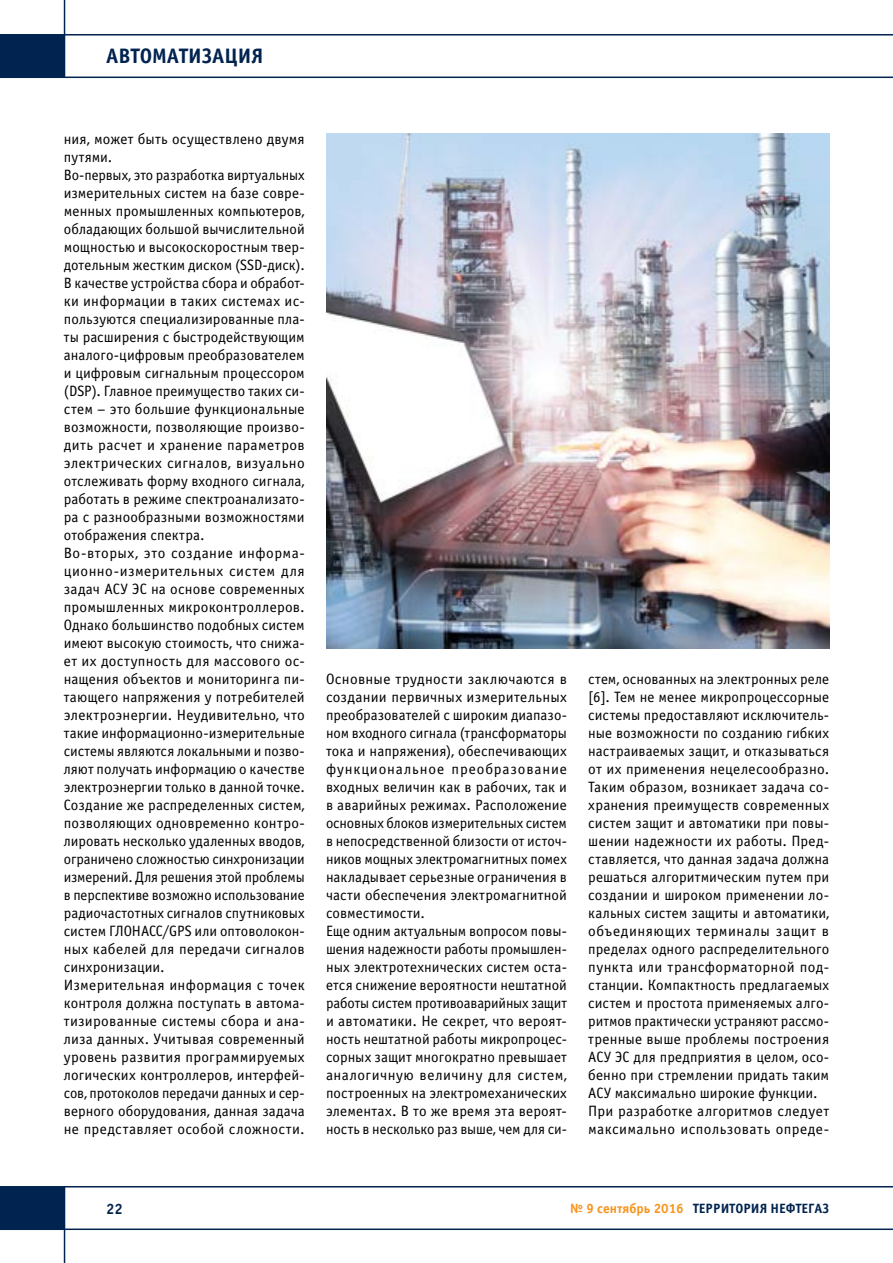
<style>
.page{position:relative;width:893px;height:1263px;background:#fff}
.page>*{position:absolute;margin:0;border:0;box-sizing:border-box;transform-origin:0 0}
.t1{font:700 21px "Officina Sans C";color:#00234f}
.t2{font:15px/18px "Officina Sans C";letter-spacing:.01em;color:#000}
.t3{font:700 15px "Officina Sans C";color:#00234f}
.t4{font:700 13.5px "Officina Sans C";color:#00234f}
.s1{color:#f7941e}
</style>
<div class="page">
<hr style="left:0;top:77px;width:893px;height:1px;background:#00234f">
<hr style="left:64px;top:0;width:1px;height:77px;background:#00234f">
<hr style="left:0;top:34px;width:893px;height:2px;background:#00234f">
<div style="left:0;top:35px;width:64px;height:42px;background:#00234f"></div>
<hr style="left:0;top:1186px;width:893px;height:1px;background:#00234f">
<hr style="left:64px;top:1186px;width:1px;height:77px;background:#00234f">
<hr style="left:0;top:1228px;width:893px;height:2px;background:#00234f">
<div style="left:0;top:1187px;width:64px;height:42px;background:#00234f"></div>
<img style="left:326px;top:133px;width:503px;height:515px">
<h1 class="t1" style="left:106px;top:44px;width:159px">АВТОМАТИЗАЦИЯ</h1>
<p class="t2" style="left:64px;top:130px;width:242px">ния, может быть осуществлено двумя путями.<br>Во-первых, это разработка виртуальных измерительных систем на базе совре&shy;менных промышленных компьютеров, обладающих большой вычислительной мощностью и высокоскоростным твер&shy;дотельным жестким диском (SSD-диск).<br>В качестве устройства сбора и обработ&shy;ки информации в таких системах ис&shy;пользуются специализированные пла&shy;ты расширения с быстродействующим аналого-цифровым преобразователем и цифровым сигнальным процессором (DSP). Главное преимущество таких си&shy;стем – это большие функциональные возможности, позволяющие произво&shy;дить расчет и хранение параметров электрических сигналов, визуально отслеживать форму входного сигнала, работать в режиме спектроанализато&shy;ра с разнообразными возможностями отображения спектра.<br>Во-вторых, это создание информа&shy;ционно-измерительных систем для задач АСУ ЭС на основе современных промышленных микроконтроллеров.<br>Однако большинство подобных систем имеют высокую стоимость, что снижа&shy;ет их доступность для массового ос&shy;нащения объектов и мониторинга пи&shy;тающего напряжения у потребителей электроэнергии. Неудивительно, что такие информационно-измерительные системы являются локальными и позво&shy;ляют получать информацию о качестве электроэнергии только в данной точке.<br>Создание же распределенных систем, позволяющих одновременно контро&shy;лировать несколько удаленных вводов, ограничено сложностью синхронизации измерений. Для решения этой проблемы в перспективе возможно использование радиочастотных сигналов спутниковых систем ГЛОНАСС/GPS или оптоволокон&shy;ных кабелей для передачи сигналов синхронизации.<br>Измерительная информация с точек контроля должна поступать в автома&shy;тизированные системы сбора и ана&shy;лиза данных. Учитывая современный уровень развития программируемых логических контроллеров, интерфей&shy;сов, протоколов передачи данных и сер&shy;верного оборудования, данная задача не представляет особой сложности.</p>
<p class="t2" style="left:326px;top:670px;width:242px">Основные трудности заключаются в создании первичных измерительных преобразователей с широким диапазо&shy;ном входного сигнала (трансформаторы тока и напряжения), обеспечивающих функциональное преобразование входных величин как в рабочих, так и в аварийных режимах. Расположение основных блоков измерительных систем в непосредственной близости от источ&shy;ников мощных электромагнитных помех накладывает серьезные ограничения в части обеспечения электромагнитной совместимости.<br>Еще одним актуальным вопросом повы&shy;шения надежности работы промышлен&shy;ных электротехнических систем оста&shy;ется снижение вероятности нештатной работы систем противоаварийных защит и автоматики. Не секрет, что вероят&shy;ность нештатной работы микропроцес&shy;сорных защит многократно превышает аналогичную величину для систем, построенных на электромеханических элементах. В то же время эта вероят&shy;ность в несколько раз выше, чем для си-</p>
<p class="t2" style="left:588px;top:670px;width:242px">стем, основанных на электронных реле [6]. Тем не менее микропроцессорные системы предоставляют исключитель&shy;ные возможности по созданию гибких настраиваемых защит, и отказываться от их применения нецелесообразно.<br>Таким образом, возникает задача со&shy;хранения преимуществ современных систем защит и автоматики при повы&shy;шении надежности их работы. Пред&shy;ставляется, что данная задача должна решаться алгоритмическим путем при создании и широком применении ло&shy;кальных систем защиты и автоматики, объединяющих терминалы защит в пределах одного распределительного пункта или трансформаторной под&shy;станции. Компактность предлагаемых систем и простота применяемых алго&shy;ритмов практически устраняют рассмо&shy;тренные выше проблемы построения АСУ ЭС для предприятия в целом, осо&shy;бенно при стремлении придать таким АСУ максимально широкие функции.<br>При разработке алгоритмов следует максимально использовать опреде-</p>
<p class="t3" style="left:106px;top:1200px;width:18px">22</p>
<p class="t4" style="left:570px;top:1201px;width:261px"><span class="s1">№ 9 сентябрь 2016</span> ТЕРРИТОРИЯ НЕФТЕГАЗ</p>
</div>
